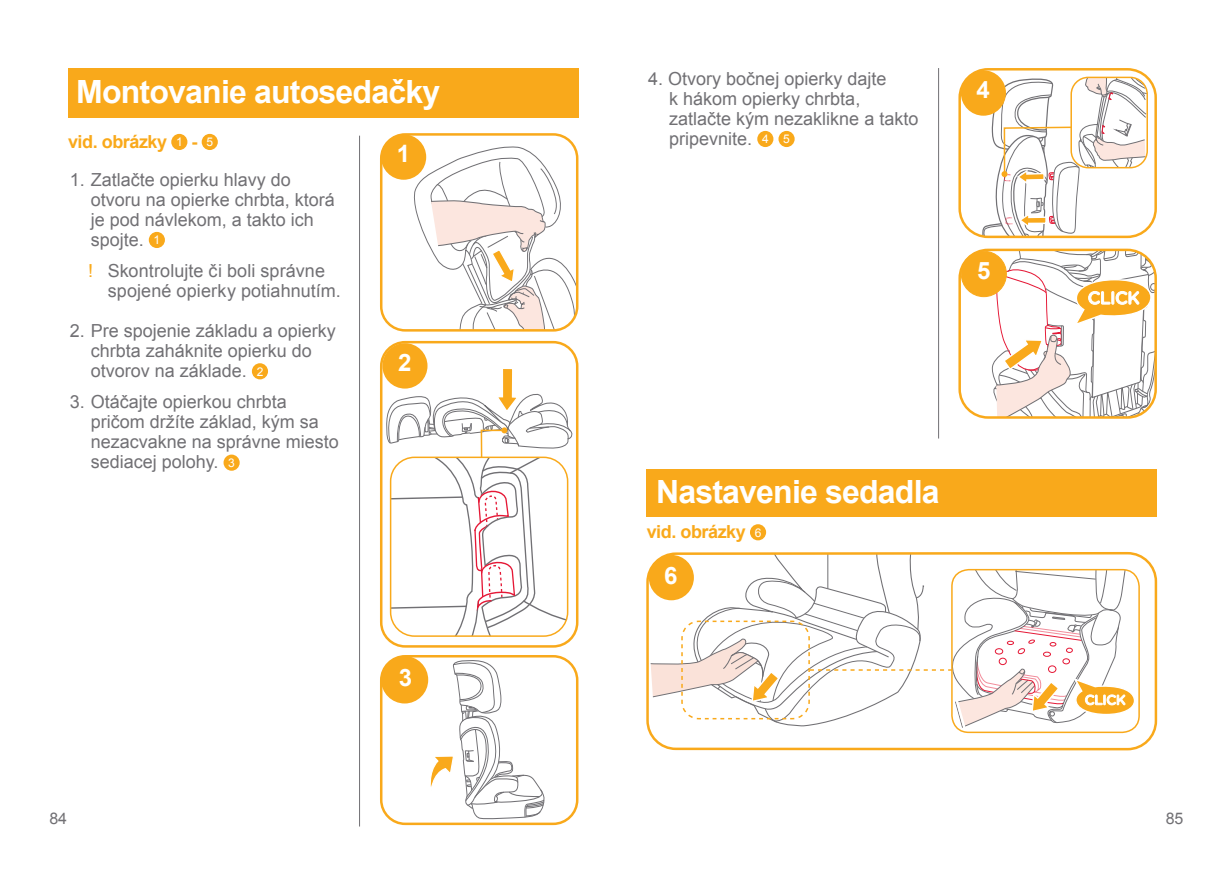
<style>
.page{position:relative;width:1225px;height:876px;background:#fff}
.page>*{position:absolute;margin:0;border:0;box-sizing:border-box;transform-origin:0 0}
.t1{font:700 32px "Arial";letter-spacing:-.025em;color:#fff}
.t2{font:700 24px "Arial";color:#fff}
.t3{font:18px/20px "Arial";color:#717074}
.t4{font:700 18px "Arial";letter-spacing:-.025em;color:#f9a91b}
.t5{font:16px "Arial";color:#717074}
.s1{font-weight:400;font-size:12px;color:#fff}
.s2{font-size:12px;color:#fff}
.s3{color:#f9a91b}
</style>
<div class="page">
<div style="left:958px;top:68px;width:199px;height:170px;border:2px solid #f9a91b;border-radius:28px"></div>
<div style="left:961px;top:70px;width:45px;height:46px;background:#f9a91b;border-radius:50%"></div>
<svg style="left:959px;top:76px;width:188px;height:161px"></svg>
<div style="left:958px;top:249px;width:199px;height:170px;border:2px solid #f9a91b;border-radius:28px"></div>
<div style="left:961px;top:251px;width:45px;height:46px;background:#f9a91b;border-radius:50%"></div>
<div style="left:961px;top:251px;width:45px;height:46px;border:1px solid #f9a91b;border-radius:50%"></div>
<svg style="left:991px;top:250px;width:164px;height:167px"></svg>
<div style="left:757px;top:131px;width:16px;height:16px;background:#f9a91b;border-radius:50%"></div>
<div style="left:778px;top:131px;width:16px;height:16px;background:#f9a91b;border-radius:50%"></div>
<hr style="left:938px;top:68px;width:1px;height:370px;background:#717074">
<div style="left:750px;top:524px;width:16px;height:16px;background:#f9a91b;border-radius:50%"></div>
<div style="left:646px;top:552px;width:511px;height:198px;border:2px solid #f9a91b;border-radius:28px"></div>
<svg style="left:649px;top:553px;width:487px;height:179px"></svg>
<div style="left:649px;top:555px;width:45px;height:45px;background:#f9a91b;border-radius:50%"></div>
<div style="left:647px;top:469px;width:510px;height:47px;background:#f9a91b"></div>
<div style="left:68px;top:68px;width:510px;height:50px;background:#f9a91b"></div>
<div style="left:381px;top:134px;width:45px;height:46px;background:#f9a91b;border-radius:50%"></div>
<div style="left:380px;top:655px;width:198px;height:170px;border:2px solid #f9a91b;border-radius:24px"></div>
<div style="left:382px;top:657px;width:45px;height:45px;background:#f9a91b;border-radius:50%"></div>
<div style="left:381px;top:656px;width:47px;height:47px;border:2px solid #f9a91b;border-radius:50%"></div>
<svg style="left:427px;top:660px;width:118px;height:160px"></svg>
<div style="left:380px;top:341px;width:198px;height:307px;border:2px solid #f9a91b;border-radius:24px"></div>
<svg style="left:382px;top:343px;width:45px;height:46px"></svg>
<svg style="left:385px;top:133px;width:192px;height:503px"></svg>
<div style="left:171px;top:134px;width:16px;height:16px;background:#f9a91b;border-radius:50%"></div>
<div style="left:202px;top:134px;width:16px;height:16px;background:#f9a91b;border-radius:50%"></div>
<div style="left:149px;top:232px;width:16px;height:16px;background:#f9a91b;border-radius:50%"></div>
<div style="left:252px;top:363px;width:16px;height:16px;background:#f9a91b;border-radius:50%"></div>
<div style="left:223px;top:455px;width:17px;height:16px;background:#f9a91b;border-radius:50%"></div>
<hr style="left:359px;top:136px;width:1px;height:690px;background:#717074">
<h1 class="t1" style="left:76px;top:71px;width:365px">Montovanie autosedačky</h1>
<h2 class="t2" style="left:397px;top:138px;width:15px">1</h2>
<p class="t4" style="left:68px;top:130px;width:147px">vid. obrázky <span class="s1">1</span> - <span class="s1">5</span></p>
<p class="t3" style="left:91px;top:169px;width:246px;text-indent:-21px">1. Zatlačte opierku hlavy do otvoru na opierke chrbta, ktorá je pod návlekom, a takto ich spojte. <span class="s2">1</span></p>
<p class="t3" style="left:108px;top:261px;width:234px;text-indent:-20px"><span class="s3">!</span> Skontrolujte či boli správne spojené opierky potiahnutím.</p>
<p class="t3" style="left:91px;top:321px;width:247px;text-indent:-21px">2. Pre spojenie základu a opierky chrbta zaháknite opierku do otvorov na základe. <span class="s2">2</span></p>
<p class="t3" style="left:91px;top:392px;width:250px;text-indent:-21px">3. Otáčajte opierkou chrbta pričom držíte základ, kým sa nezacvakne na správne miesto sediacej polohy. <span class="s2">3</span></p>
<h2 class="t2" style="left:398px;top:346px;width:15px">2</h2>
<h2 class="t2" style="left:399px;top:661px;width:15px">3</h2>
<p class="t3" style="left:669px;top:68px;width:251px;text-indent:-21px">4. Otvory bočnej opierky dajte<br>k hákom opierky chrbta, zatlačte kým nezaklikne a takto pripevnite. <span class="s2">4 5</span></p>
<h2 class="t2" style="left:976px;top:74px;width:15px">4</h2>
<h2 class="t2" style="left:977px;top:255px;width:15px">5</h2>
<h1 class="t1" style="left:656px;top:470px;width:285px">Nastavenie sedadla</h1>
<p class="t4" style="left:647px;top:520px;width:116px">vid. obrázky <span class="s1">6</span></p>
<h2 class="t2" style="left:664px;top:560px;width:15px">6</h2>
<p class="t5" style="left:49px;top:807px;width:19px">84</p>
<p class="t5" style="left:1165px;top:807px;width:19px">85</p>
</div>
